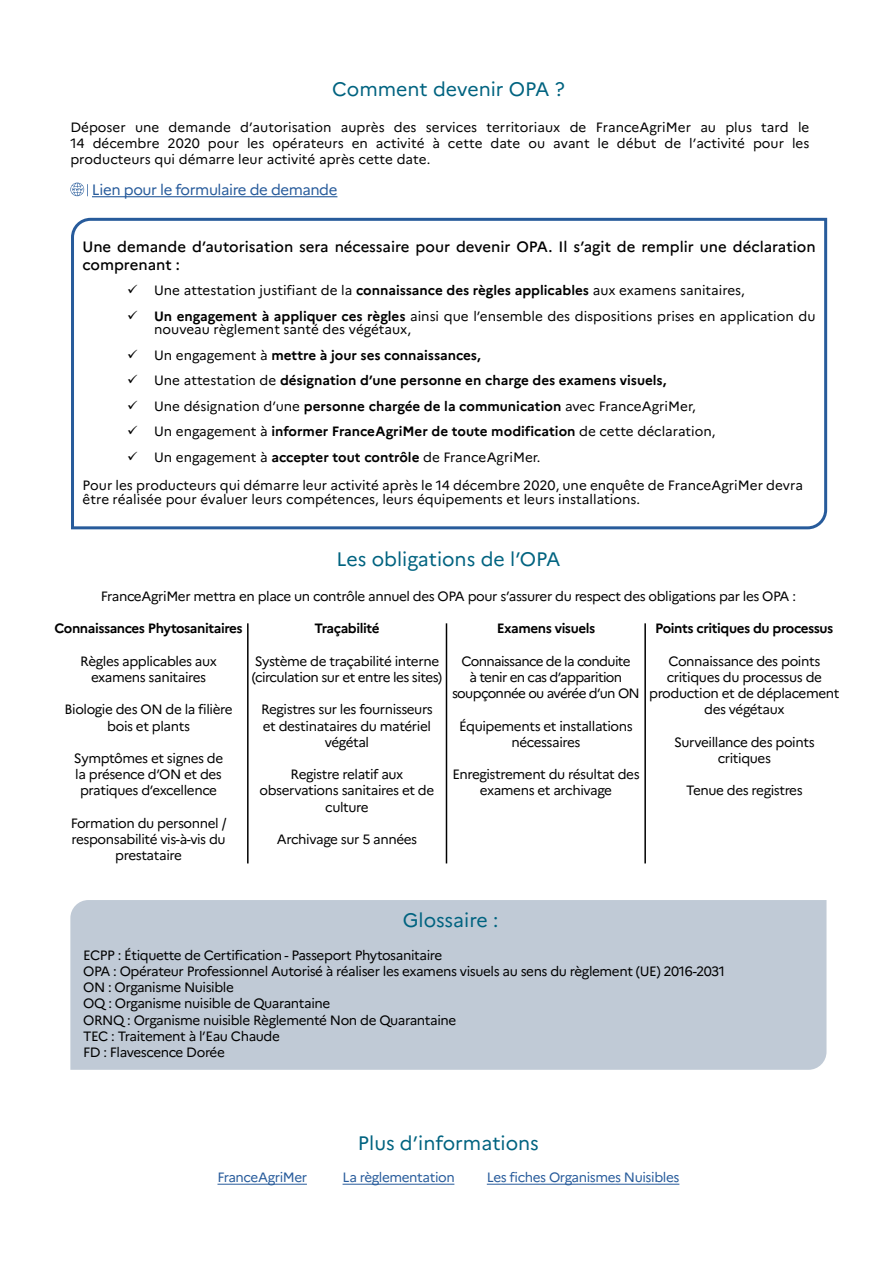
<style>
.page{position:relative;width:893px;height:1263px;background:#fff}
.page>*{position:absolute;margin:0;border:0;box-sizing:border-box;transform-origin:0 0}
.t1{font:19.5px "Marianne";color:#006380}
.t2{font:500 15px/18px "Marianne";color:#000}
.t3{font:15px "Marianne";letter-spacing:-.03em;color:#275b9b}
.t4{font:13.5px/16.2px "Marianne";letter-spacing:-.03em;color:#000;text-align:center}
.t5{font:13.5px/13.5px "Marianne";color:#000}
.t6{font:700 13.5px "Marianne";letter-spacing:-.01em;color:#000}
.t7{font:700 13.5px "Marianne";letter-spacing:-.03em;color:#000}
.t8{font:13.5px/16.2px "Marianne";letter-spacing:-.05em;color:#000;text-align:center}
.t9{font:13.5px "Marianne";letter-spacing:-.03em;color:#275b9b}
.s1{font-weight:700}
.s2{font-weight:400}
</style>
<div class="page">
<svg style="left:70px;top:183px;width:18px;height:13px"></svg>
<hr style="left:92px;top:196px;width:245px;height:1px;background:#275b9b">
<svg style="left:71px;top:217px;width:757px;height:313px"></svg>
<hr style="left:247px;top:623px;width:2px;height:240px;background:#000">
<hr style="left:446px;top:623px;width:1px;height:240px;background:#000">
<hr style="left:644px;top:623px;width:2px;height:240px;background:#000">
<div style="left:70px;top:900px;width:756px;height:170px;background:#c0cad6"></div>
<hr style="left:217px;top:1184px;width:90px;height:1px;background:#275b9b">
<hr style="left:343px;top:1184px;width:111px;height:1px;background:#275b9b">
<hr style="left:487px;top:1184px;width:192px;height:1px;background:#275b9b">
<h1 class="t1" style="left:332px;top:77px;width:234px">Comment devenir OPA ?</h1>
<p class="t4" style="left:70px;top:119px;width:740px;text-align:justify">Déposer une demande d’autorisation auprès des services territoriaux de FranceAgriMer au plus tard le 14 décembre 2020 pour les opérateurs en activité à cette date ou avant le début de l’activité pour les producteurs qui démarre leur activité après cette date.</p>
<p class="t3" style="left:92px;top:180px;width:247px">Lien pour le formulaire de demande</p>
<p class="t2" style="left:83px;top:238px;width:735px">Une demande d’autorisation sera nécessaire pour devenir OPA. Il s’agit de remplir une déclaration comprenant :</p>
<p class="t5" style="left:127px;top:284px;width:619px">✓ Une attestation justifiant de la <span class="s1">connaissance des règles applicables</span> aux examens sanitaires,</p>
<p class="t5" style="left:154px;top:309px;width:663px;text-indent:-27px">✓ <span class="s1">Un engagement à appliquer ces règles</span> ainsi que l’ensemble des dispositions prises en application du nouveau règlement santé des végétaux,</p>
<p class="t6" style="left:127px;top:347px;width:355px">✓ <span class="s2">Un engagement à</span> mettre à jour ses connaissances,</p>
<p class="t6" style="left:127px;top:372px;width:541px">✓ <span class="s2">Une attestation de</span> désignation d’une personne en charge des examens visuels,</p>
<p class="t5" style="left:127px;top:399px;width:570px">✓ Une désignation d’une <span class="s1">personne chargée de la communication</span> avec FranceAgriMer,</p>
<p class="t6" style="left:127px;top:423px;width:590px">✓ <span class="s2">Un engagement à</span> informer FranceAgriMer de toute modification <span class="s2">de cette déclaration,</span></p>
<p class="t5" style="left:83px;top:443px;width:722px;line-height:28.2px;text-indent:45px">✓ Un engagement à <span class="s1">accepter tout contrôle</span> de FranceAgriMer.<br>Pour les producteurs qui démarre leur activité après le 14 décembre 2020, une enquête de FranceAgriMer devra</p>
<p class="t5" style="left:83px;top:492px;width:559px">être réalisée pour évaluer leurs compétences, leurs équipements et leurs installations.</p>
<h1 class="t1" style="left:336px;top:547px;width:225px">Les obligations de l’OPA</h1>
<p class="t4" style="left:101px;top:588px;width:697px">FranceAgriMer mettra en place un contrôle annuel des OPA pour s’assurer du respect des obligations par les OPA :</p>
<p class="t7" style="left:54px;top:620px;width:190px">Connaissances Phytosanitaires</p>
<p class="t4" style="left:80px;top:653px;width:138px">Règles applicables aux examens sanitaires</p>
<p class="t4" style="left:65px;top:701px;width:170px">Biologie des ON de la filière bois et plants</p>
<p class="t4" style="left:74px;top:750px;width:151px">Symptômes et signes de la présence d’ON et des pratiques d’excellence</p>
<p class="t4" style="left:71px;top:815px;width:157px">Formation du personnel / responsabilité vis-à-vis du prestataire</p>
<p class="t7" style="left:314px;top:620px;width:67px">Traçabilité</p>
<p class="t4" style="left:252px;top:653px;width:192px;text-align:left">Système de traçabilité interne (circulation sur et entre les sites)</p>
<p class="t4" style="left:261px;top:701px;width:173px">Registres sur les fournisseurs et destinataires du matériel végétal</p>
<p class="t4" style="left:260px;top:766px;width:176px">Registre relatif aux observations sanitaires et de culture</p>
<p class="t4" style="left:277px;top:831px;width:142px">Archivage sur 5 années</p>
<p class="t7" style="left:497px;top:620px;width:100px">Examens visuels</p>
<p class="t8" style="left:452px;top:653px;width:189px">Connaissance de la conduite<br>à tenir en cas d’apparition soupçonnée ou avérée d’un ON</p>
<p class="t4" style="left:459px;top:718px;width:175px">Équipements et installations nécessaires</p>
<p class="t4" style="left:452px;top:766px;width:189px">Enregistrement du résultat des examens et archivage</p>
<p class="t7" style="left:655px;top:620px;width:180px">Points critiques du processus</p>
<p class="t4" style="left:649px;top:653px;width:192px">Connaissance des points critiques du processus de production et de déplacement des végétaux</p>
<p class="t4" style="left:674px;top:734px;width:142px">Surveillance des points critiques</p>
<p class="t4" style="left:686px;top:782px;width:118px">Tenue des registres</p>
<h1 class="t1" style="left:403px;top:908px;width:97px">Glossaire :</h1>
<p class="t4" style="left:83px;top:947px;width:643px;text-align:left">ECPP : Étiquette de Certification - Passeport Phytosanitaire<br>OPA : Opérateur Professionnel Autorisé à réaliser les examens visuels au sens du règlement (UE) 2016-2031<br>ON : Organisme Nuisible<br>OQ : Organisme nuisible de Quarantaine<br>ORNQ : Organisme nuisible Règlementé Non de Quarantaine<br>TEC : Traitement à l’Eau Chaude<br>FD : Flavescence Dorée</p>
<h1 class="t1" style="left:358px;top:1131px;width:182px">Plus d’informations</h1>
<p class="t9" style="left:217px;top:1169px;width:91px">FranceAgriMer</p>
<p class="t9" style="left:343px;top:1169px;width:114px">La règlementation</p>
<p class="t9" style="left:487px;top:1169px;width:194px">Les fiches Organismes Nuisibles</p>
</div>
